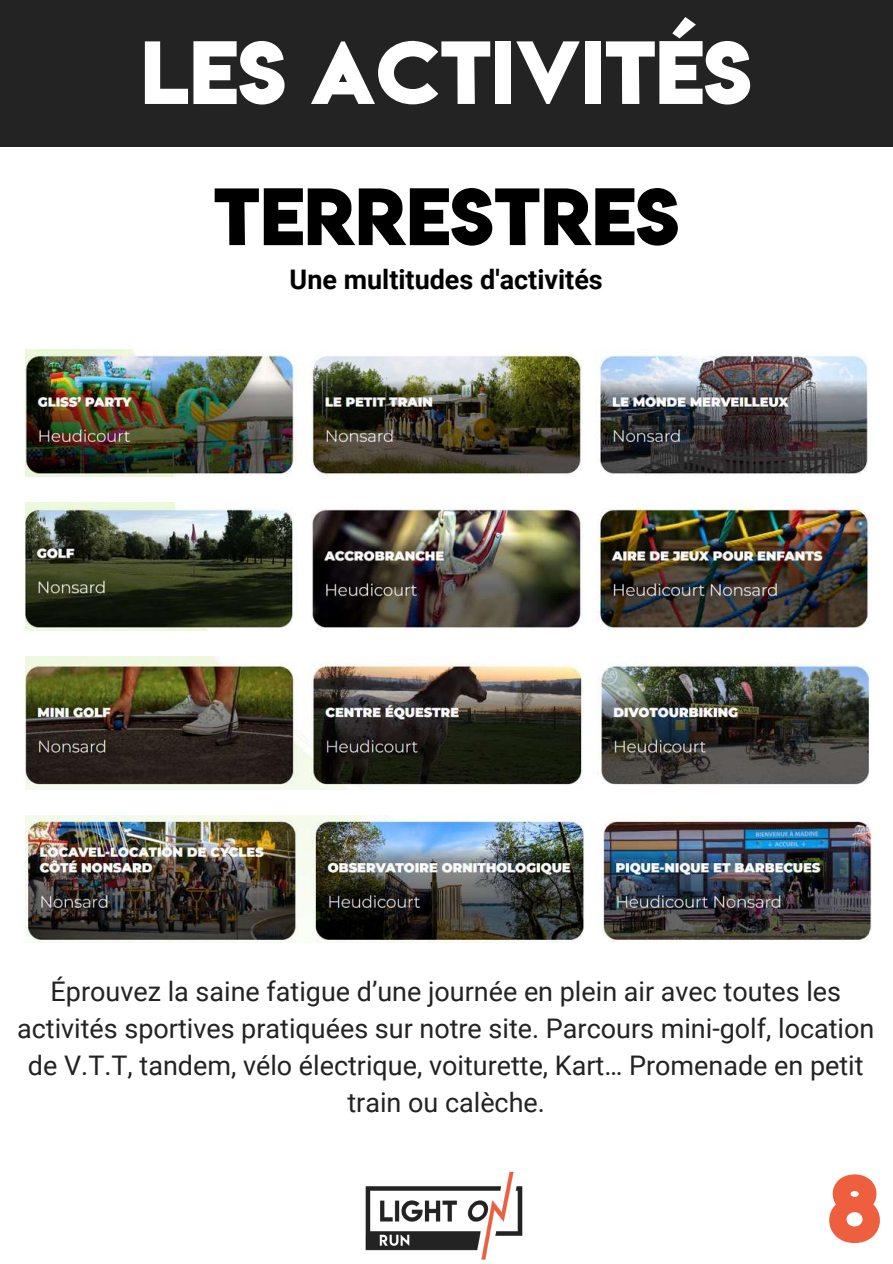
<style>
.page{position:relative;width:893px;height:1264px;background:#fff}
.page>*{position:absolute;margin:0;border:0;box-sizing:border-box;transform-origin:0 0}
.t1{font:86.85px "Lemon Milkbold";color:#ed5f3e}
.t2{font:79.5px "Lemon Milkbold";color:#fff}
.t3{font:72px "Lemon Milkbold";color:#000}
.t4{font:27px/37px "Roboto";color:#232323;text-align:center}
.t5{font:700 27px "Roboto";color:#000}
</style>
<div class="page">
<div style="left:0;top:0;width:892px;height:147px;background:#232323"></div>
<img style="left:25px;top:349px;width:843px;height:127px">
<img style="left:25px;top:502px;width:845px;height:128px">
<img style="left:25px;top:656px;width:846px;height:133px">
<img style="left:25px;top:815px;width:845px;height:127px">
<img style="left:365px;top:1171px;width:158px;height:89px">
<h2 class="t2" style="left:141px;top:16px;width:612px">LES ACTIVITÉS</h2>
<h3 class="t3" style="left:213px;top:165px;width:467px">TERRESTRES</h3>
<p class="t5" style="left:289px;top:264px;width:315px">Une multitudes d'activités</p>
<p class="t4" style="left:17px;top:973px;width:858px">Éprouvez la saine fatigue d’une journée en plein air avec toutes les activités sportives pratiquées sur notre site. Parcours mini-golf, location de V.T.T, tandem, vélo électrique, voiturette, Kart… Promenade en petit train ou calèche.</p>
<h1 class="t1" style="left:827px;top:1146px;width:56px">8</h1>
</div>
